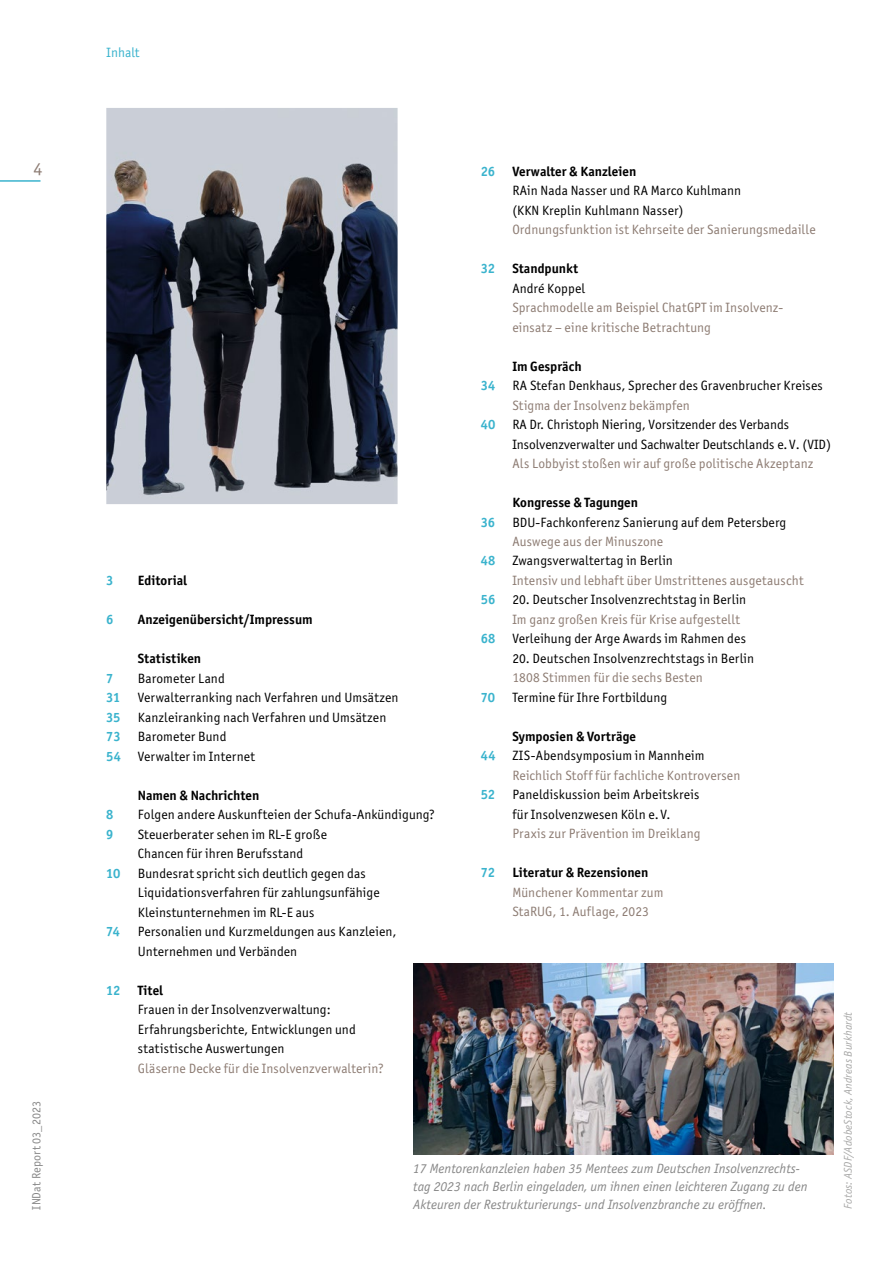
<style>
.page{position:relative;width:893px;height:1263px;background:#fff}
.page>*{position:absolute;margin:0;border:0;box-sizing:border-box;transform-origin:0 0}
.t1{font:18px "Officina Sans";color:#8d7c73}
.t2{font:13.5px/19.5px "Officina Sans ITC Pro";letter-spacing:.01em;color:#000}
.t3{font:13.5px/19.5px "Officina Sans ITC Pro";letter-spacing:.01em;color:#8d7c73}
.t4{font:italic 13.5px/18px "Officina Sans A";color:#878787}
.t5{font:700 13.5px "Officina Sans ITC Pro";letter-spacing:.005em;color:#000}
.t6{font:700 13.5px "Officina Sans ITC Pro";letter-spacing:-.025em;color:#3ab3cd}
.t7{font:13.5px "Officina Sans";color:#3ab3cd}
.t8{font:12px "Officina Sans ITC Pro";letter-spacing:.01em;color:#878787}
.t9{font:italic 11.25px "Officina Sans A";letter-spacing:.01em;color:#a8a8a7}
.s1{font-weight:700;color:#3ab3cd}
.s2{color:#000}
</style>
<div class="page">
<hr style="left:0;top:180px;width:41px;height:2px;background:#3ab3cd">
<img style="left:106px;top:108px;width:292px;height:396px">
<img style="left:413px;top:963px;width:420px;height:191px">
<h1 class="t1" style="left:34px;top:158px;width:10px">4</h1>
<p class="t8" style="left:29px;top:1209px;width:110px;rotate:-90deg">INDat Report 03_2023</p>
<p class="t7" style="left:106px;top:45px;width:35px">Inhalt</p>
<p class="t6" style="left:106px;top:572px;width:9px">3</p>
<p class="t5" style="left:138px;top:572px;width:51px">Editorial</p>
<p class="t6" style="left:106px;top:611px;width:9px">6</p>
<p class="t5" style="left:138px;top:611px;width:176px">Anzeigenübersicht/Impressum</p>
<p class="t5" style="left:138px;top:650px;width:65px">Statistiken</p>
<p class="t6" style="left:106px;top:670px;width:9px">7</p>
<p class="t2" style="left:138px;top:668px;width:89px">Barometer Land</p>
<p class="t6" style="left:106px;top:689px;width:16px">31</p>
<p class="t2" style="left:138px;top:688px;width:262px">Verwalterranking nach Verfahren und Umsätzen</p>
<p class="t6" style="left:106px;top:709px;width:16px">35</p>
<p class="t2" style="left:138px;top:707px;width:250px">Kanzleiranking nach Verfahren und Umsätzen</p>
<p class="t6" style="left:106px;top:728px;width:16px">73</p>
<p class="t2" style="left:106px;top:727px;width:150px;text-align:center">Barometer Bund<br><span class="s1">54</span> Verwalter im Internet</p>
<p class="t5" style="left:138px;top:787px;width:123px">Namen &amp; Nachrichten</p>
<p class="t6" style="left:106px;top:806px;width:9px">8</p>
<p class="t2" style="left:138px;top:805px;width:299px">Folgen andere Auskunfteien der Schufa-Ankündigung?</p>
<p class="t6" style="left:106px;top:825px;width:9px">9</p>
<p class="t2" style="left:138px;top:824px;width:191px">Steuerberater sehen im RL-E große<br>Chancen für ihren Berufsstand</p>
<p class="t6" style="left:106px;top:864px;width:16px">10</p>
<p class="t2" style="left:138px;top:863px;width:243px">Bundesrat spricht sich deutlich gegen das<br>Liquidationsverfahren für zahlungsunfähige<br>Kleinstunternehmen im RL-E aus</p>
<p class="t6" style="left:106px;top:923px;width:15px">74</p>
<p class="t2" style="left:138px;top:922px;width:260px">Personalien und Kurzmeldungen aus Kanzleien,<br>Unternehmen und Verbänden</p>
<p class="t6" style="left:106px;top:981px;width:16px">12</p>
<p class="t5" style="left:138px;top:981px;width:27px">Titel</p>
<p class="t2" style="left:138px;top:1000px;width:220px">Frauen in der Insolvenzverwaltung:<br>Erfahrungsberichte, Entwicklungen und statistische Auswertungen</p>
<p class="t3" style="left:138px;top:1058px;width:247px">Gläserne Decke für die Insolvenzverwalterin?</p>
<p class="t6" style="left:481px;top:163px;width:16px">26</p>
<p class="t5" style="left:512px;top:163px;width:125px">Verwalter &amp; Kanzleien</p>
<p class="t2" style="left:512px;top:181px;width:230px">RAin Nada Nasser und RA Marco Kuhlmann (KKN Kreplin Kuhlmann Nasser)</p>
<p class="t3" style="left:512px;top:220px;width:305px">Ordnungsfunktion ist Kehrseite der Sanierungsmedaille</p>
<p class="t6" style="left:481px;top:260px;width:16px">32</p>
<p class="t5" style="left:512px;top:260px;width:67px">Standpunkt</p>
<p class="t2" style="left:512px;top:278px;width:74px">André Koppel</p>
<p class="t3" style="left:512px;top:298px;width:272px">Sprachmodelle am Beispiel ChatGPT im Insolvenz&shy;einsatz – eine kritische Betrachtung</p>
<p class="t5" style="left:512px;top:357px;width:71px">Im Gespräch</p>
<p class="t6" style="left:481px;top:377px;width:16px">34</p>
<p class="t2" style="left:512px;top:376px;width:312px">RA Stefan Denkhaus, Sprecher des Gravenbrucher Kreises</p>
<p class="t3" style="left:512px;top:395px;width:179px">Stigma der Insolvenz bekämpfen</p>
<p class="t2" style="left:481px;top:415px;width:310px"><span class="s1">40</span> RA Dr. Christoph Niering, Vorsitzender des Verbands</p>
<p class="t2" style="left:512px;top:434px;width:320px">Insolvenzverwalter und Sachwalter Deutschlands e. V. (VID)</p>
<p class="t3" style="left:512px;top:454px;width:302px">Als Lobbyist stoßen wir auf große politische Akzeptanz</p>
<p class="t5" style="left:512px;top:494px;width:127px">Kongresse &amp; Tagungen</p>
<p class="t6" style="left:481px;top:513px;width:16px">36</p>
<p class="t2" style="left:512px;top:512px;width:276px">BDU-Fachkonferenz Sanierung auf dem Petersberg</p>
<p class="t3" style="left:512px;top:532px;width:152px">Auswege aus der Minuszone</p>
<p class="t2" style="left:481px;top:551px;width:194px"><span class="s1">48</span> Zwangsverwaltertag in Berlin</p>
<p class="t3" style="left:512px;top:571px;width:293px">Intensiv und lebhaft über Umstrittenes ausgetauscht</p>
<p class="t6" style="left:481px;top:591px;width:16px">56</p>
<p class="t2" style="left:512px;top:590px;width:235px">20. Deutscher Insolvenzrechtstag in Berlin</p>
<p class="t3" style="left:481px;top:610px;width:267px;text-indent:31px">Im ganz großen Kreis für Krise aufgestellt<br><span class="s1">68</span> <span class="s2">Verleihung der Arge Awards im Rahmen des</span></p>
<p class="t2" style="left:512px;top:649px;width:243px">20. Deutschen Insolvenzrechtstags in Berlin</p>
<p class="t3" style="left:512px;top:668px;width:192px">1808 Stimmen für die sechs Besten</p>
<p class="t6" style="left:481px;top:689px;width:16px">70</p>
<p class="t2" style="left:512px;top:688px;width:156px">Termine für Ihre Fortbildung</p>
<p class="t5" style="left:512px;top:728px;width:125px">Symposien &amp; Vorträge</p>
<p class="t2" style="left:481px;top:746px;width:225px"><span class="s1">44</span> ZIS-Abendsymposium in Mannheim</p>
<p class="t3" style="left:512px;top:766px;width:230px">Reichlich Stoff für fachliche Kontroversen</p>
<p class="t6" style="left:481px;top:786px;width:16px">52</p>
<p class="t2" style="left:512px;top:785px;width:188px">Paneldiskussion beim Arbeitskreis für Insolvenzwesen Köln e. V.</p>
<p class="t3" style="left:512px;top:824px;width:190px">Praxis zur Prävention im Dreiklang</p>
<p class="t6" style="left:481px;top:864px;width:16px">72</p>
<p class="t5" style="left:512px;top:864px;width:138px">Literatur &amp; Rezensionen</p>
<p class="t3" style="left:512px;top:882px;width:153px">Münchener Kommentar zum<br>StaRUG, 1. Auflage, 2023</p>
<p class="t4" style="left:413px;top:1159px;width:396px">17 Mentorenkanzleien haben 35 Mentees zum Deutschen Insolvenzrechts&shy;tag 2023 nach Berlin eingeladen, um ihnen einen leichteren Zugang zu den<br>Akteuren der Restrukturierungs- und Insolvenzbranche zu eröffnen.</p>
<p class="t9" style="left:842px;top:1209px;width:199px;rotate:-90deg">Fotos: ASDF/AdobeStock, Andreas Burkhardt</p>
</div>
